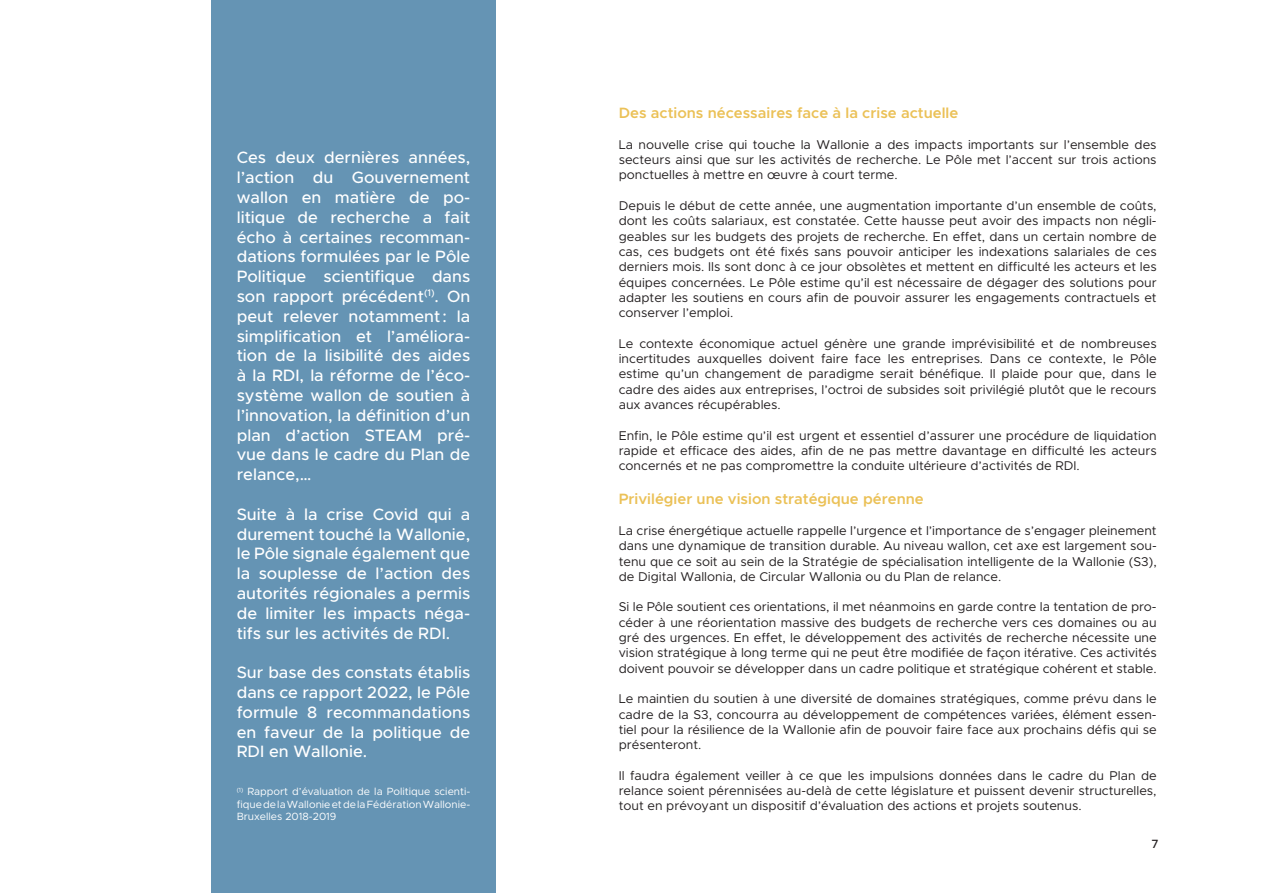
<style>
.page{position:relative;width:1263px;height:893px;background:#fff}
.page>*{position:absolute;margin:0;border:0;box-sizing:border-box;transform-origin:0 0}
.t1{font:500 16.5px/19.8px "Metropolis";color:#fff;text-align:justify}
.t2{font:600 15px "Metropolis";color:#ebc157}
.t3{font:12.75px/15.3px "Metropolis";color:#231f20;text-align:justify}
.t4{font:500 12px "Metropolis";color:#231f20}
.t5{font:10.5px/12.6px "Metropolis";color:#fff;text-align:justify}
</style>
<div class="page">
<div style="left:211px;top:0;width:285px;height:893px;background:#6594b4"></div>
<p class="t1" style="left:237px;top:148px;width:235px">Ces deux dernières années, l’action du Gouvernement wallon en matière de po&shy;litique de recherche a fait écho à certaines recomman&shy;dations formulées par le Pôle Politique scientifique dans son rapport précédent<sup>(1)</sup>. On peut relever notamment: la simplification et l’améliora&shy;tion de la lisibilité des aides à la RDI, la réforme de l’éco&shy;système wallon de soutien à l’innovation, la définition d’un plan d’action STEAM pré&shy;vue dans le cadre du Plan de relance,…</p>
<p class="t1" style="left:237px;top:504px;width:235px">Suite à la crise Covid qui a durement touché la Wallonie, le Pôle signale également que la souplesse de l’action des autorités régionales a permis de limiter les impacts néga&shy;tifs sur les activités de RDI.</p>
<p class="t1" style="left:237px;top:663px;width:235px">Sur base des constats établis dans ce rapport 2022, le Pôle formule 8 recommandations en faveur de la politique de RDI en Wallonie.</p>
<p class="t5" style="left:237px;top:785px;width:235px"><sup>(1)</sup> Rapport d’évaluation de la Politique scienti&shy;fique de la Wallonie et de la Fédération Wallonie-Bruxelles 2018-2019</p>
<p class="t2" style="left:619px;top:104px;width:341px">Des actions nécessaires face à la crise actuelle</p>
<p class="t3" style="left:619px;top:137px;width:539px">La nouvelle crise qui touche la Wallonie a des impacts importants sur l’ensemble des secteurs ainsi que sur les activités de recherche. Le Pôle met l’accent sur trois actions ponctuelles à mettre en œuvre à court terme.</p>
<p class="t3" style="left:619px;top:198px;width:539px">Depuis le début de cette année, une augmentation importante d’un ensemble de coûts, dont les coûts salariaux, est constatée. Cette hausse peut avoir des impacts non négli&shy;geables sur les budgets des projets de recherche. En effet, dans un certain nombre de cas, ces budgets ont été fixés sans pouvoir anticiper les indexations salariales de ces derniers mois. Ils sont donc à ce jour obsolètes et mettent en difficulté les acteurs et les équipes concernées. Le Pôle estime qu’il est nécessaire de dégager des solutions pour adapter les soutiens en cours afin de pouvoir assurer les engagements contractuels et conserver l’emploi.</p>
<p class="t3" style="left:619px;top:336px;width:539px">Le contexte économique actuel génère une grande imprévisibilité et de nombreuses incertitudes auxquelles doivent faire face les entreprises. Dans ce contexte, le Pôle estime qu’un changement de paradigme serait bénéfique. Il plaide pour que, dans le cadre des aides aux entreprises, l’octroi de subsides soit privilégié plutôt que le recours aux avances récupérables.</p>
<p class="t3" style="left:619px;top:427px;width:539px">Enfin, le Pôle estime qu’il est urgent et essentiel d’assurer une procédure de liquidation rapide et efficace des aides, afin de ne pas mettre davantage en difficulté les acteurs concernés et ne pas compromettre la conduite ultérieure d’activités de RDI.</p>
<p class="t2" style="left:619px;top:490px;width:307px">Privilégier une vision stratégique pérenne</p>
<p class="t3" style="left:619px;top:523px;width:539px">La crise énergétique actuelle rappelle l’urgence et l’importance de s’engager pleinement dans une dynamique de transition durable. Au niveau wallon, cet axe est largement sou&shy;tenu que ce soit au sein de la Stratégie de spécialisation intelligente de la Wallonie (S3), de Digital Wallonia, de Circular Wallonia ou du Plan de relance.</p>
<p class="t3" style="left:619px;top:599px;width:539px">Si le Pôle soutient ces orientations, il met néanmoins en garde contre la tentation de pro&shy;céder à une réorientation massive des budgets de recherche vers ces domaines ou au gré des urgences. En effet, le développement des activités de recherche nécessite une vision stratégique à long terme qui ne peut être modifiée de façon itérative. Ces activités doivent pouvoir se développer dans un cadre politique et stratégique cohérent et stable.</p>
<p class="t3" style="left:619px;top:691px;width:539px">Le maintien du soutien à une diversité de domaines stratégiques, comme prévu dans le cadre de la S3, concourra au développement de compétences variées, élément essen&shy;tiel pour la résilience de la Wallonie afin de pouvoir faire face aux prochains défis qui se présenteront.</p>
<p class="t3" style="left:619px;top:768px;width:539px">Il faudra également veiller à ce que les impulsions données dans le cadre du Plan de relance soient pérennisées au-delà de cette législature et puissent devenir structurelles, tout en prévoyant un dispositif d’évaluation des actions et projets soutenus.</p>
<p class="t4" style="left:1151px;top:837px;width:9px">7</p>
</div>
